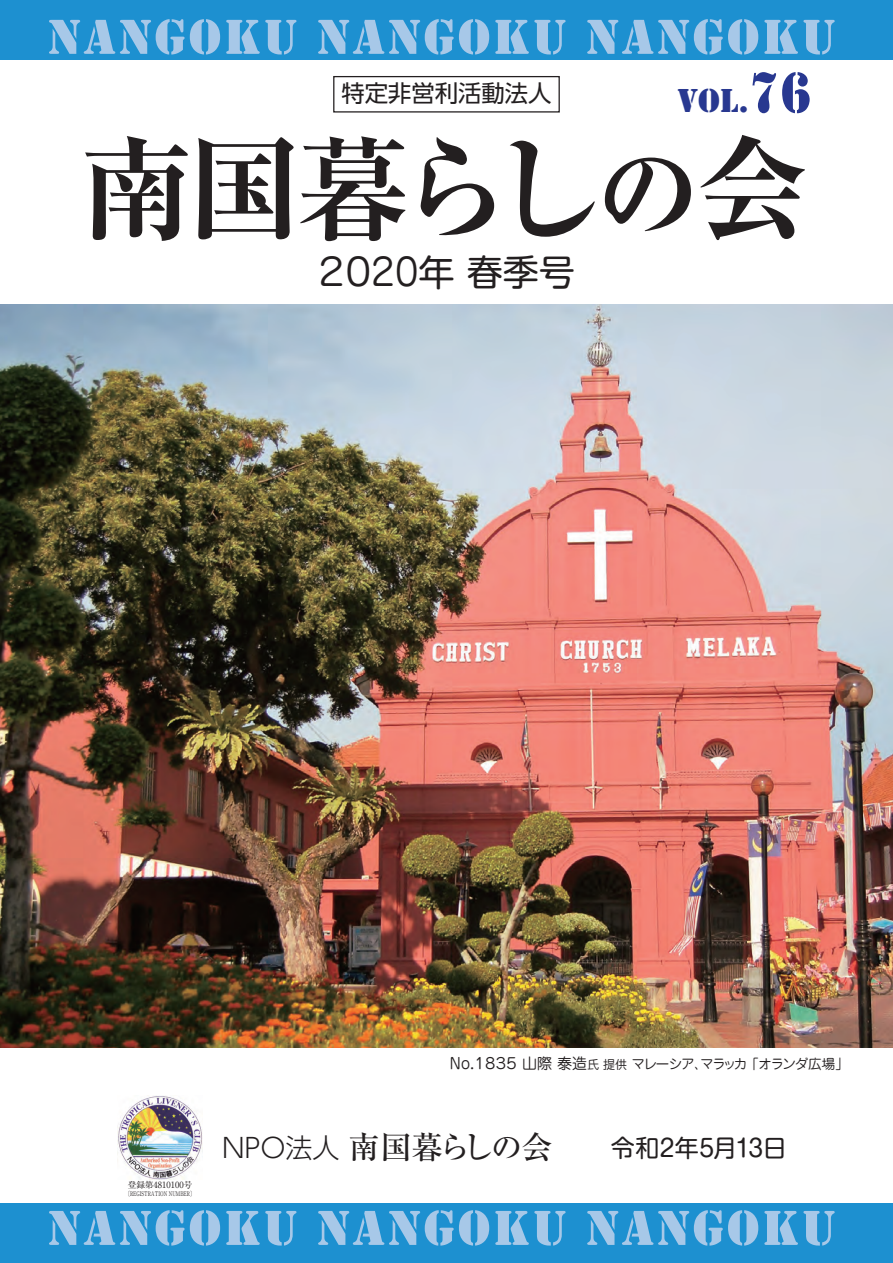
<style>
.page{position:relative;width:893px;height:1263px;background:#fff}
.page>*{position:absolute;margin:0;border:0;box-sizing:border-box;transform-origin:0 0}
.t1{font:700 expanded 113.4px "Ryumin Pro";letter-spacing:-.08em;color:#231f20}
.t2{font:51px "Stencil";letter-spacing:.05em;color:#a7c8e8}
.t3{font:37.2px "Jun 201 Pro";color:#231f20}
.t4{font:34.2px "Stencil";color:#283890}
.t5{font:500 31.5px "Ryumin Pro";letter-spacing:-.065em;color:#231f20}
.t6{font:24px "Shin M Go Pro";color:#231f20}
.t7{font:23.4px "UD Shin Go Pro";color:#231f20}
.t8{font:13.5px "Jun 201 Pro";letter-spacing:-.095em;color:#231f20}
.t9{font:8.55px "Ryumin Pro";color:#231f20}
.t10{font:6.3px "Ryumin Pro";color:#231f20;scale:.75 1}
.s1{font-size:60.15px}
.s2{font-size:103.5px}
.s3{font-family:"Shin M Go Pro";font-size:36.15px}
.s4{font-size:15px}
.s5{font-size:12px}
.s6{font-family:"UD Shin Go Pro";font-weight:300;font-size:27px}
</style>
<div class="page">
<hr style="left:0;top:55px;width:1px;height:1153px;background:#8dd7f7">
<div style="left:0;top:0;width:893px;height:60px;background:#1d90d0"></div>
<div style="left:0;top:1203px;width:893px;height:60px;background:#1d90d0"></div>
<img style="left:118px;top:1095px;width:84px;height:85px">
<div style="left:333px;top:76px;width:227px;height:37px;border:1px solid #231f20"></div>
<img style="left:1px;top:305px;width:892px;height:742px">
<p class="t2" style="left:47px;top:7px;width:791px">NANGOKU NANGOKU NANGOKU</p>
<p class="t7" style="left:341px;top:75px;width:212px">特定非営利活動法人</p>
<p class="t4" style="left:678px;top:81px;width:135px">VOL.<span class="s1">76</span></p>
<h1 class="t1" style="left:80px;top:100px;width:730px">南国暮らし<span class="s2">の</span>会</h1>
<p class="t3" style="left:313px;top:243px;width:263px">２０20<span class="s3">年 春季号</span></p>
<p class="t8" style="left:448px;top:1053px;width:402px"><span class="s4">Ｎｏ．１８３５ 山際 泰造</span><span class="s5">氏 提供</span>マレーシア､マラッカ 「オランダ広場」</p>
<p class="t9" style="left:128px;top:1178px;width:66px">登録第4810100号</p>
<p class="t10" style="left:125px;top:1188px;width:94px">〔REGISTRATION NUMBER〕</p>
<p class="t5" style="left:222px;top:1122px;width:332px"><span class="s6">NPO法人</span>南国暮らしの会</p>
<p class="t6" style="left:611px;top:1128px;width:177px">令和2年5月13日</p>
<p class="t2" style="left:47px;top:1198px;width:791px">NANGOKU NANGOKU NANGOKU</p>
</div>
